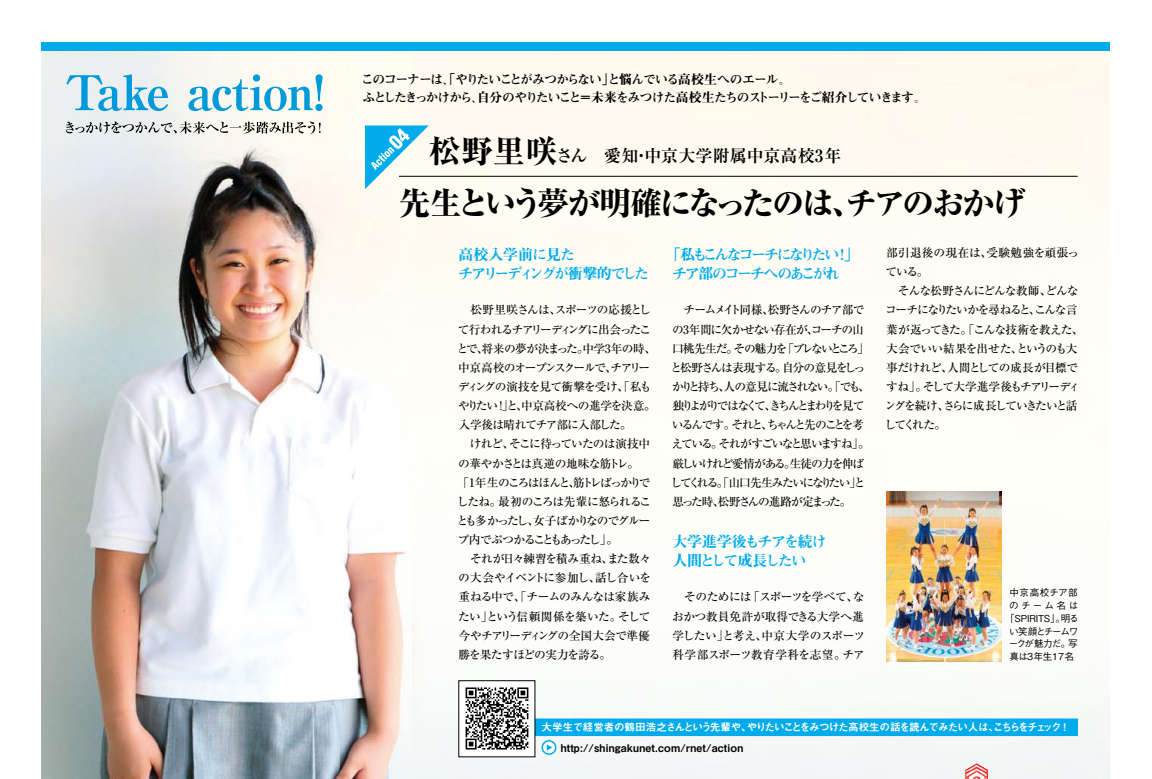
<style>
.page{position:relative;width:1152px;height:779px;background:#fff}
.page>*{position:absolute;margin:0;border:0;box-sizing:border-box;transform-origin:0 0}
.t1{font:800 31.95px/52.1px "Ryumin Pro";letter-spacing:-.06em;color:#000}
.t2{font:700 16.95px "Ryumin Pro";letter-spacing:.01em;color:#000}
.t3{font:14.85px/19.2px "Midashi Min Pro MA31";letter-spacing:-.085em;color:#00abeb}
.t4{font:14.85px "Midashi Min Pro MA31";letter-spacing:-.18em;color:#00abeb}
.t5{font:14.85px/19.2px "Midashi Min Pro MA31";letter-spacing:-.135em;color:#00abeb}
.t6{font:12.75px/18px "Midashi Min Pro MA31";letter-spacing:-.095em;color:#000}
.t7{font:12.75px "Midashi Min Pro MA31";letter-spacing:-.13em;color:#000}
.t8{font:12.75px "Midashi Min Pro MA31";letter-spacing:-.06em;color:#000}
.t9{font:500 11.7px/19.2px "Ryumin Pro";letter-spacing:-.085em;color:#000}
.t10{font:500 11.7px/19.2px "Ryumin Pro";letter-spacing:-.12em;color:#000}
.t11{font:500 11.7px/19.2px "Ryumin Pro";letter-spacing:-.13em;color:#000}
.t12{font:500 11.7px/19.2px "Ryumin Pro";letter-spacing:-.055em;color:#000}
.t13{font:500 11.7px/19.2px "Ryumin Pro";color:#000}
.t14{font:500 11.7px/19.2px "Ryumin Pro";letter-spacing:-.15em;color:#000}
.t15{font:500 11.7px/19.2px "Ryumin Pro";letter-spacing:-.125em;color:#000}
.t16{font:500 11.7px/19.2px "Ryumin Pro";letter-spacing:-.215em;color:#000}
.t17{font:500 11.7px/19.2px "Ryumin Pro";letter-spacing:-.11em;color:#000}
.t18{font:500 11.7px "Ryumin Pro";letter-spacing:-.045em;color:#000}
.t19{font:500 11.7px "Ryumin Pro";letter-spacing:-.025em;color:#000}
.t20{font:500 11.7px/19.2px "Ryumin Pro";letter-spacing:-.185em;color:#000}
.t21{font:500 11.7px "Ryumin Pro";letter-spacing:-.02em;color:#000}
.t22{font:500 11.7px "Ryumin Pro";letter-spacing:-.05em;color:#000}
.t23{font:500 11.7px "Ryumin Pro";letter-spacing:-.06em;color:#000}
.t24{font:500 11.7px/19.2px "Ryumin Pro";letter-spacing:-.225em;color:#000}
.t25{font:500 11.7px "Ryumin Pro";letter-spacing:-.015em;color:#000}
.t26{font:500 11.7px "Ryumin Pro";letter-spacing:.03em;color:#000}
.t27{font:10.65px "Midashi Go Pro MB31";letter-spacing:-.095em;color:#fff}
.t28{font:10.65px "Midashi Go Pro MB31";letter-spacing:.02em;color:#000}
.t29{font:10.65px "Midashi Go Pro MB31";letter-spacing:-.03em;color:#fff}
.t30{font:500 9.6px/12.8px "Gothic BBB Pro";letter-spacing:-.02em;color:#000}
.t31{font:500 9.6px/12.8px "Gothic BBB Pro";letter-spacing:.05em;color:#000;text-align:right}
.t32{font:500 9.6px "Gothic BBB Pro";letter-spacing:-.125em;color:#000}
.s1{font-weight:700;font-size:16.95px}
</style>
<div class="page">
<img style="left:42px;top:51px;width:1067px;height:727px">
<hr style="left:399px;top:176px;width:678px;height:1px;background:#000">
<div style="left:42px;top:43px;width:1067px;height:8px;background:#00abeb"></div>
<div style="left:458px;top:719px;width:619px;height:16px;background:#00abeb"></div>
<div style="left:458px;top:719px;width:619px;height:17px;border:1px solid #00abeb"></div>
<img style="left:886px;top:491px;width:114px;height:170px">
<img style="left:879px;top:763px;width:201px;height:16px">
<img style="left:460px;top:682px;width:73px;height:73px">
<div style="left:542px;top:741px;width:13px;height:13px;background:#fff;border-radius:50%"></div>
<div style="left:541px;top:740px;width:15px;height:15px;border:2px solid #00abeb;border-radius:50%"></div>
<svg style="left:546px;top:744px;width:6px;height:6px"></svg>
<svg style="left:66px;top:74px;width:256px;height:37px"></svg>
<svg style="left:66px;top:121px;width:254px;height:13px"></svg>
<svg style="left:365px;top:125px;width:63px;height:64px"></svg>
<p class="t6" style="left:579px;top:69px;width:349px;text-indent:-218px">このコーナーは、「やりたいことがみつからない」<br>＝未来をみつけた高校生たちのストーリーをご紹介していきます。</p>
<p class="t8" style="left:607px;top:69px;width:185px">と悩んでいる高校生へのエール。</p>
<p class="t7" style="left:362px;top:87px;width:220px">ふとしたきっかけから自分のやりたいこと</p>
<p class="t6" style="left:471px;top:87px;width:14px">、</p>
<h1 class="t1" style="left:399px;top:123px;width:627px;text-indent:30px">松野里咲<span class="s1">さん<br></span>先生という夢が明確になったのはチアのおかげ</h1>
<h2 class="t2" style="left:587px;top:142px;width:256px">　愛知中京大学附属中京高校年3</h2>
<h2 class="t2" style="left:632px;top:142px;width:19px">・</h2>
<h1 class="t1" style="left:831px;top:175px;width:33px">、</h1>
<p class="t3" style="left:458px;top:243px;width:192px">高校入学前に見た<br>チアリーディングが衝撃的でした</p>
<p class="t9" style="left:458px;top:299px;width:194px">　松野里咲さんはスポーツの応援とし</p>
<p class="t9" style="left:457px;top:299px;width:201px;text-align:center">、<br>て行われるチアリーディングに出会ったことで将来の夢が決まった中学3年の時、</p>
<p class="t9" style="left:577px;top:338px;width:13px">。</p>
<p class="t17" style="left:458px;top:338px;width:193px;text-indent:19px">、<br>中京高校のオープンスクールでチアリー</p>
<p class="t9" style="left:605px;top:357px;width:13px">、</p>
<p class="t9" style="left:458px;top:376px;width:195px">ディングの演技を見て衝撃を受け、「私も</p>
<p class="t21" style="left:506px;top:396px;width:151px">と中京高校への進学を決意。</p>
<p class="t9" style="left:495px;top:395px;width:34px">！」、</p>
<p class="t9" style="left:458px;top:395px;width:41px">やりたい</p>
<p class="t9" style="left:458px;top:414px;width:175px">入学後は晴れてチア部に入部した。</p>
<p class="t9" style="left:509px;top:433px;width:143px">そこに待っていたのは演技中</p>
<p class="t9" style="left:457px;top:433px;width:194px">　けれど、<br>の華やかさとは真逆の地味な筋トレ。「1年生のころはほんと筋トレばっかりで</p>
<p class="t9" style="left:498px;top:472px;width:154px;text-align:center">、<br>最初のころは先輩に怒られるこ</p>
<p class="t9" style="left:456px;top:491px;width:195px">したね。<br>とも多かったし女子ばかりなのでグルー</p>
<p class="t9" style="left:457px;top:510px;width:195px;text-indent:70px">、<br>プ内でぶつかることもあったし。「<br>　それが日々練習を積み重ねまた数々</p>
<p class="t9" style="left:595px;top:548px;width:58px;text-indent:6px">、<br>話し合いを</p>
<p class="t9" style="left:458px;top:567px;width:144px">の大会やイベントに参加し、</p>
<p class="t18" style="left:458px;top:588px;width:193px">重ねる中で、「チームのみんなは家族み</p>
<p class="t9" style="left:618px;top:606px;width:34px">そして</p>
<p class="t22" style="left:486px;top:607px;width:137px">という信頼関係を築いた。</p>
<p class="t12" style="left:458px;top:606px;width:193px">たい」<br>今やチアリーディングの全国大会で準優勝を果たすほどの実力を誇る。</p>
<p class="t4" style="left:665px;top:243px;width:194px">「私もこんなコーチになりたい「</p>
<p class="t5" style="left:672px;top:243px;width:179px;text-indent:163px">!チア部のコーチへのあこがれ</p>
<p class="t9" style="left:767px;top:299px;width:98px">松野さんのチア部で</p>
<p class="t9" style="left:672px;top:299px;width:193px">　チームメイト同様、<br>の3年間に欠かせない存在がコーチの山</p>
<p class="t24" style="left:782px;top:319px;width:88px;text-indent:24px">、<br>「ブレないところ「</p>
<p class="t9" style="left:733px;top:338px;width:55px">その魅力を</p>
<p class="t9" style="left:670px;top:338px;width:196px">口桃先生だ。<br>と松野さんは表現する自分の意見をしっ</p>
<p class="t9" style="left:775px;top:357px;width:13px">。</p>
<p class="t10" style="left:672px;top:376px;width:190px">かりと持ち人の意見に流されない。「でも</p>
<p class="t16" style="left:672px;top:376px;width:194px;text-indent:46px">、<br>独りよがりではなくてきちんとまわりを見て</p>
<p class="t20" style="left:731px;top:395px;width:134px;text-indent:33px">、<br>それとちゃんと先のことを考</p>
<p class="t9" style="left:761px;top:414px;width:13px">、</p>
<p class="t9" style="left:858px;top:376px;width:13px">、</p>
<p class="t11" style="left:718px;top:414px;width:153px;text-indent:-47px">いるんです。<br>それがすごいなと思いますね。「</p>
<p class="t10" style="left:671px;top:433px;width:194px">えている。<br>厳しいけれど愛情がある生徒の力を伸ば</p>
<p class="t11" style="left:716px;top:453px;width:150px;text-align:center">。<br>。「山口先生みたいになりたいと」</p>
<p class="t14" style="left:670px;top:472px;width:182px">してくれる<br>思った時松野さんの進路が定まった。</p>
<p class="t9" style="left:712px;top:491px;width:13px">、</p>
<p class="t3" style="left:672px;top:530px;width:156px">大学進学後もチアを続け人間として成長したい</p>
<p class="t23" style="left:748px;top:588px;width:118px">「スポーツを学べてな、</p>
<p class="t9" style="left:672px;top:586px;width:81px">　そのためには</p>
<p class="t13" style="left:672px;top:606px;width:193px">おかつ教員免許が取得できる大学へ進</p>
<p class="t25" style="left:761px;top:626px;width:105px">中京大学のスポーツ</p>
<p class="t9" style="left:722px;top:625px;width:46px">と考え、</p>
<p class="t9" style="left:672px;top:625px;width:58px">学したい」</p>
<p class="t19" style="left:672px;top:645px;width:175px">科学部スポーツ教育学科を志望。</p>
<p class="t9" style="left:842px;top:644px;width:24px">チア</p>
<p class="t26" style="left:986px;top:243px;width:94px">受験勉強を頑張っ</p>
<p class="t13" style="left:885px;top:242px;width:108px">部引退後の現在は、ている。</p>
<p class="t9" style="left:884px;top:280px;width:194px">　そんな松野さんにどんな教師、<br>コーチになりたいかを尋ねるとこんな言</p>
<p class="t9" style="left:886px;top:299px;width:199px;text-indent:143px">、<br>葉が返ってきた。「こんな技術を教えた、大会でいい結果を出せたというのも大</p>
<p class="t9" style="left:946px;top:338px;width:133px;text-indent:64px">、<br>人間としての成長が目標で</p>
<p class="t9" style="left:1044px;top:280px;width:35px">どんな</p>
<p class="t9" style="left:922px;top:357px;width:159px;text-indent:-36px">事だけれど、<br>そして大学進学後もチアリーディ</p>
<p class="t15" style="left:884px;top:376px;width:194px">すね」。<br>ングを続けさらに成長していきたいと話</p>
<p class="t9" style="left:884px;top:395px;width:66px;text-align:right">、<br>してくれた。</p>
<p class="t31" style="left:1009px;top:585px;width:71px">中京高校チア部のチーム名は明る</p>
<p class="t30" style="left:1004px;top:611px;width:61px">「SPIRITS」。</p>
<p class="t32" style="left:1008px;top:623px;width:71px">い笑顔とチームワ</p>
<p class="t30" style="left:1067px;top:636px;width:11px">写</p>
<p class="t30" style="left:1008px;top:636px;width:66px">ークが魅力だ。真は3年生17名</p>
<p class="t29" style="left:541px;top:719px;width:212px">大学生で経営者の鶴田浩之さんという先輩や、</p>
<p class="t28" style="left:560px;top:739px;width:184px">http://shingakunet.com/rnet/action</p>
<p class="t27" style="left:746px;top:719px;width:316px">やりたいことをみつけた高校生の話を読んでみたい人はこちらをチェック</p>
<p class="t27" style="left:988px;top:719px;width:12px">、</p>
<p class="t27" style="left:1059px;top:719px;width:12px">!</p>
</div>
